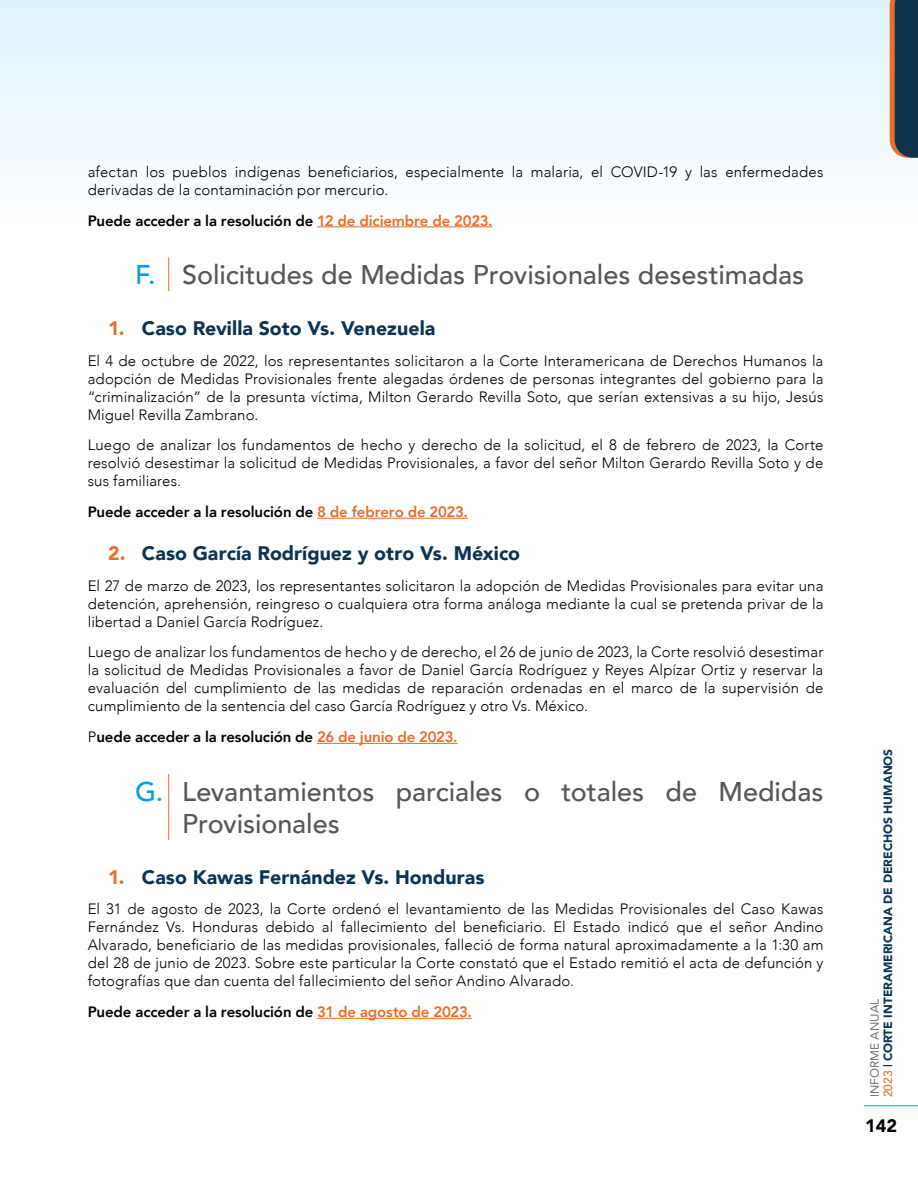
<style>
.page{position:relative;width:918px;height:1188px;background:#fff}
.page>*{position:absolute;margin:0;border:0;box-sizing:border-box;transform-origin:0 0}
.t1{font:500 27px/32.4px "Avenir";color:#575756}
.t2{font:900 19.5px "Avenir";letter-spacing:.005em;color:#0c3451}
.t3{font:900 18px "Avenir";color:#000}
.t4{font:300 15px/18px "Avenir";letter-spacing:.01em;color:#000;text-align:justify}
.t5{font:800 15px "Avenir";letter-spacing:-.01em;color:#000}
.t6{font:900 12px/13.5px "Avenir";color:#0c3451}
.s1{color:#ed6c25}
.s2{color:#009fe3}
.s3{font-weight:300}
.s4{font-weight:400;color:#767171}
.s5{font-weight:500;color:#ed6c25}
.s6{font-weight:500;color:#000}
</style>
<div class="page">
<hr style="left:864px;top:1106px;width:54px;height:1px;background:#009fe3">
<div style="left:0;top:0;width:918px;height:294px;background:linear-gradient(to bottom,#def2fe,#fff)"></div>
<svg style="left:890px;top:0;width:28px;height:158px"></svg>
<hr style="left:317px;top:227px;width:176px;height:1px;background:#ed6c25">
<hr style="left:168px;top:257px;width:1px;height:34px;background:#ed6c25">
<hr style="left:317px;top:518px;width:151px;height:1px;background:#ed6c25">
<hr style="left:317px;top:743px;width:141px;height:1px;background:#ed6c25">
<hr style="left:168px;top:774px;width:1px;height:66px;background:#ed6c25">
<hr style="left:317px;top:1018px;width:155px;height:1px;background:#ed6c25">
<p class="t4" style="left:88px;top:163px;width:737px">afectan los pueblos indígenas beneficiarios, especialmente la malaria, el COVID-19 y las enfermedades derivadas de la contaminación por mercurio.</p>
<p class="t5" style="left:88px;top:209px;width:407px">Puede acceder a la resolución de <span class="s1">12 de diciembre de 2023.</span></p>
<h1 class="t1" style="left:135px;top:257px;width:671px"><span class="s2">F.</span> Solicitudes de Medidas Provisionales desestimadas</h1>
<h2 class="t2" style="left:108px;top:311px;width:329px"><span class="s1">1.</span> Caso Revilla Soto Vs. Venezuela</h2>
<p class="t4" style="left:88px;top:351px;width:737px">El 4 de octubre de 2022, los representantes solicitaron a la Corte Interamericana de Derechos Humanos la adopción de Medidas Provisionales frente alegadas órdenes de personas integrantes del gobierno para la “criminalización” de la presunta víctima, Milton Gerardo Revilla Soto, que serían extensivas a su hijo, Jesús Miguel Revilla Zambrano.</p>
<p class="t4" style="left:88px;top:436px;width:737px">Luego de analizar los fundamentos de hecho y derecho de la solicitud, el 8 de febrero de 2023, la Corte resolvió desestimar la solicitud de Medidas Provisionales, a favor del señor Milton Gerardo Revilla Soto y de sus familiares.</p>
<p class="t5" style="left:88px;top:500px;width:382px">Puede acceder a la resolución de <span class="s1">8 de febrero de 2023.</span></p>
<h2 class="t2" style="left:108px;top:536px;width:414px"><span class="s1">2.</span> Caso García Rodríguez y otro Vs. México</h2>
<p class="t4" style="left:88px;top:577px;width:737px">El 27 de marzo de 2023, los representantes solicitaron la adopción de Medidas Provisionales para evitar una detención, aprehensión, reingreso o cualquiera otra forma análoga mediante la cual se pretenda privar de la libertad a Daniel García Rodríguez.</p>
<p class="t4" style="left:88px;top:643px;width:737px">Luego de analizar los fundamentos de hecho y de derecho, el 26 de junio de 2023, la Corte resolvió desestimar la solicitud de Medidas Provisionales a favor de Daniel García Rodríguez y Reyes Alpízar Ortiz y reservar la evaluación del cumplimiento de las medidas de reparación ordenadas en el marco de la supervisión de cumplimiento de la sentencia del caso García Rodríguez y otro Vs. México.</p>
<p class="t5" style="left:88px;top:725px;width:371px"><span class="s3">P</span>uede acceder a la resolución de <span class="s1">26 de junio de 2023.</span></p>
<h1 class="t1" style="left:182px;top:774px;width:643px;text-indent:-47px"><span class="s2">G.</span> Levantamientos parciales o totales de Medidas<br>Provisionales</h1>
<h2 class="t2" style="left:108px;top:860px;width:378px"><span class="s1">1.</span> Caso Kawas Fernández Vs. Honduras</h2>
<p class="t4" style="left:88px;top:900px;width:737px">El 31 de agosto de 2023, la Corte ordenó el levantamiento de las Medidas Provisionales del Caso Kawas Fernández Vs. Honduras debido al fallecimiento del beneficiario. El Estado indicó que el señor Andino Alvarado, beneficiario de las medidas provisionales, falleció de forma natural aproximadamente a la 1:30 am del 28 de junio de 2023. Sobre este particular la Corte constató que el Estado remitió el acta de defunción y fotografías que dan cuenta del fallecimiento del señor Andino Alvarado.</p>
<p class="t5" style="left:88px;top:1000px;width:386px">Puede acceder a la resolución de <span class="s1">31 de agosto de 2023.</span></p>
<p class="t6" style="left:867px;top:1097px;width:350px;rotate:-90deg"><span class="s4">INFORME ANUAL<br></span><span class="s5">2023</span> <span class="s6">|</span> CORTE INTERAMERICANA DE DERECHOS HUMANOS</p>
<p class="t3" style="left:865px;top:1110px;width:33px">142</p>
</div>
